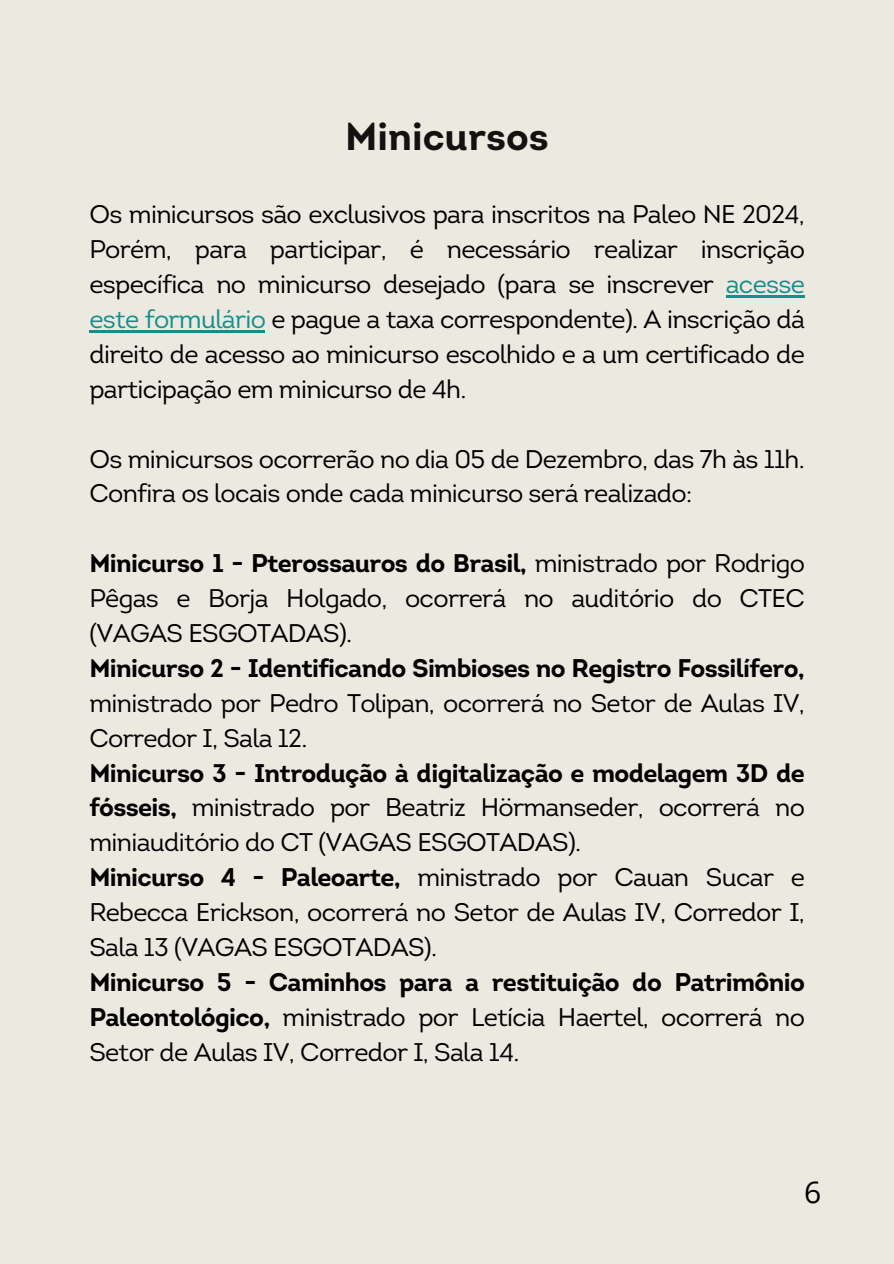
<style>
.page{position:relative;width:894px;height:1264px;background:#fff}
.page>*{position:absolute;margin:0;border:0;box-sizing:border-box;transform-origin:0 0}
.t1{font:700 39px "Intro";color:#141110}
.t2{font:30px "Open Sans";color:#000}
.t3{font:25.5px/34.8px "Intro";letter-spacing:-.025em;color:#000;text-align:justify}
.s1{color:#158e8b}
.s2{font-weight:700}
</style>
<div class="page">
<div style="left:0;top:0;width:893px;height:1263px;background:#ebe9e0"></div>
<hr style="left:725px;top:295px;width:79px;height:2px;background:#158e8b">
<hr style="left:89px;top:330px;width:176px;height:2px;background:#158e8b">
<h1 class="t1" style="left:345px;top:121px;width:205px">Minicursos</h1>
<p class="t3" style="left:89px;top:199px;width:716px">Os minicursos são exclusivos para inscritos na Paleo NE 2024, Porém, para participar, é necessário realizar inscrição específica no minicurso desejado (para se inscrever <span class="s1">acesse este formulário</span> e pague a taxa correspondente). A inscrição dá direito de acesso ao minicurso escolhido e a um certificado de participação em minicurso de 4h.</p>
<p class="t3" style="left:89px;top:444px;width:716px">Os minicursos ocorrerão no dia 05 de Dezembro, das 7h às 11h.<br>Confira os locais onde cada minicurso será realizado:</p>
<p class="t3" style="left:89px;top:548px;width:716px"><span class="s2">Minicurso 1 - Pterossauros do Brasil,</span> ministrado por Rodrigo Pêgas e Borja Holgado, ocorrerá no auditório do CTEC (VAGAS ESGOTADAS).</p>
<p class="t3" style="left:89px;top:653px;width:716px"><span class="s2">Minicurso 2 - Identificando Simbioses no Registro Fossilífero, </span>ministrado por Pedro Tolipan, ocorrerá no Setor de Aulas IV, Corredor I, Sala 12.</p>
<p class="t3" style="left:89px;top:757px;width:716px"><span class="s2">Minicurso 3 - Introdução à digitalização e modelagem 3D de fósseis,</span> ministrado por Beatriz Hörmanseder, ocorrerá no miniauditório do CT (VAGAS ESGOTADAS).</p>
<p class="t3" style="left:89px;top:862px;width:716px"><span class="s2">Minicurso 4 - Paleoarte,</span> ministrado por Cauan Sucar e Rebecca Erickson, ocorrerá no Setor de Aulas IV, Corredor I, Sala 13 (VAGAS ESGOTADAS).</p>
<p class="t3" style="left:89px;top:967px;width:716px"><span class="s2">Minicurso 5 - Caminhos para a restituição do Patrimônio Paleontológico,</span> ministrado por Letícia Haertel, ocorrerá no Setor de Aulas IV, Corredor I, Sala 14.</p>
<p class="t2" style="left:804px;top:1170px;width:19px">6</p>
</div>
